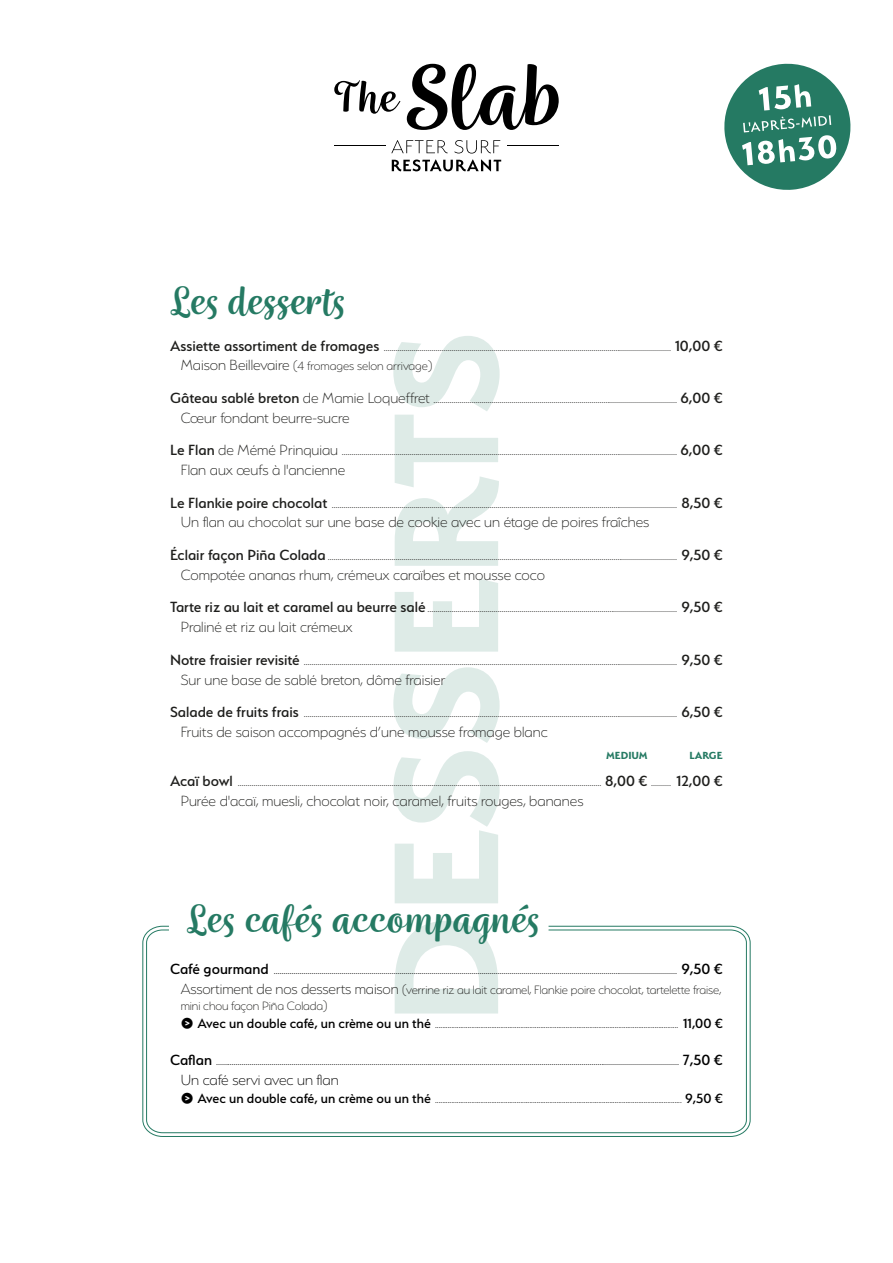
<style>
.page{position:relative;width:893px;height:1263px;background:#fff}
.page>*{position:absolute;margin:0;border:0;box-sizing:border-box;transform-origin:0 0}
.t1{font:500 45px "Wreath";color:#257a63}
.t2{font:200 16.5px "Serenity";color:#1e1e1c}
.t3{font:200 16.5px "Serenity";color:#000}
.t4{font:200 15px "Serenity";color:#000}
.t5{font:200 13.5px/16.2px "Serenity";letter-spacing:-.005em;color:#1e1e1c}
.t6{font:700 11.55px "Serenity";color:#257a63}
.s1{font-weight:500}
.s2{font-size:16.5px}
.s3{font-family:"SF Pro";font-weight:400;font-size:13.5px}
</style>
<div class="page">
<svg style="left:334px;top:80px;width:66px;height:34px"></svg>
<svg style="left:407px;top:64px;width:152px;height:66px"></svg>
<svg style="left:391px;top:140px;width:110px;height:31px"></svg>
<hr style="left:507px;top:146px;width:52px;height:1px;background:#000">
<hr style="left:334px;top:146px;width:52px;height:1px;background:#000">
<svg style="left:724px;top:63px;width:127px;height:127px"></svg>
<svg style="left:393px;top:336px;width:107px;height:589px"></svg>
<svg style="left:142px;top:925px;width:609px;height:212px"></svg>
<p class="t1" style="left:170px;top:274px;width:178px">Les desserts</p>
<p class="t2" style="left:170px;top:337px;width:554px"><span class="s1">Assiette assortiment de fromages</span> ................................................................................................................................................ <span class="s1">10,00 €</span></p>
<p class="t5" style="left:181px;top:358px;width:253px"><span class="s2">Maison Beillevaire</span> (4 fromages selon arrivage)</p>
<p class="t2" style="left:170px;top:389px;width:554px"><span class="s1">Gâteau sablé breton</span> de Mamie Loqueffret .......................................................................................................................... <span class="s1">6,00 €</span></p>
<p class="t2" style="left:181px;top:409px;width:170px">Cœur fondant beurre-sucre</p>
<p class="t2" style="left:170px;top:442px;width:554px"><span class="s1">Le Flan</span> de Mémé Prinquiau ........................................................................................................................................................................ <span class="s1">6,00 €</span></p>
<p class="t2" style="left:181px;top:462px;width:166px">Flan aux œufs à l'ancienne</p>
<p class="t2" style="left:170px;top:494px;width:554px"><span class="s1">Le Flankie poire chocolat</span> ............................................................................................................................................................................. <span class="s1">8,50 €</span></p>
<p class="t2" style="left:181px;top:514px;width:470px">Un flan au chocolat sur une base de cookie avec un étage de poires fraîches</p>
<p class="t2" style="left:170px;top:546px;width:554px"><span class="s1">Éclair façon Piña Colada</span>............................................................................................................................................................................... <span class="s1">9,50 €</span></p>
<p class="t2" style="left:181px;top:566px;width:366px">Compotée ananas rhum, crémeux caraïbes et mousse coco</p>
<p class="t2" style="left:170px;top:599px;width:554px"><span class="s1">Tarte riz au lait et caramel au beurre salé</span> ............................................................................................................................. <span class="s1">9,50 €</span></p>
<p class="t2" style="left:181px;top:619px;width:173px">Praliné et riz au lait crémeux</p>
<p class="t2" style="left:170px;top:651px;width:554px"><span class="s1">Notre fraisier revisité</span> ........................................................................................................................................................................................... <span class="s1">9,50 €</span></p>
<p class="t2" style="left:181px;top:671px;width:266px">Sur une base de sablé breton, dôme fraisier</p>
<p class="t2" style="left:170px;top:704px;width:554px"><span class="s1">Salade de fruits frais</span> ........................................................................................................................................................................................... <span class="s1">6,50 €</span></p>
<p class="t2" style="left:181px;top:723px;width:369px">Fruits de saison accompagnés d’une mousse fromage blanc</p>
<p class="t2" style="left:170px;top:773px;width:554px"><span class="s1">Acaï bowl</span> ...................................................................................................................................................................................... <span class="s1">8,00 €</span> .......... <span class="s1">12,00 €</span></p>
<p class="t2" style="left:181px;top:793px;width:404px">Purée d'acaï, muesli, chocolat noir, caramel, fruits rouges, bananes</p>
<p class="t6" style="left:606px;top:749px;width:43px">MEDIUM</p>
<p class="t6" style="left:689px;top:749px;width:35px">LARGE</p>
<p class="t1" style="left:187px;top:892px;width:355px">Les cafés accompagnés</p>
<p class="t3" style="left:170px;top:961px;width:554px"><span class="s1">Café gourmand</span> ......................................................................................................................................................................................................... <span class="s1">9,50 €</span></p>
<p class="t5" style="left:181px;top:982px;width:542px"><span class="s2">Assortiment de nos desserts maison</span> (verrine riz au lait caramel, Flankie poire chocolat, tartelette fraise, mini chou façon Piña Colada)</p>
<p class="t4" style="left:181px;top:1016px;width:544px"><span class="s3">&gt;⃝●</span> <span class="s1">Avec un double café, un crème ou un thé</span> ...................................................................................................................................... <span class="s1">11,00 €</span></p>
<p class="t3" style="left:170px;top:1052px;width:554px"><span class="s1">Caflan</span> ....................................................................................................................................................................................................................................... <span class="s1">7,50 €</span></p>
<p class="t3" style="left:181px;top:1071px;width:160px">Un café servi avec un flan</p>
<p class="t4" style="left:181px;top:1091px;width:544px"><span class="s3">&gt;⃝●</span> <span class="s1">Avec un double café, un crème ou un thé</span> ........................................................................................................................................ <span class="s1">9,50 €</span></p>
</div>
